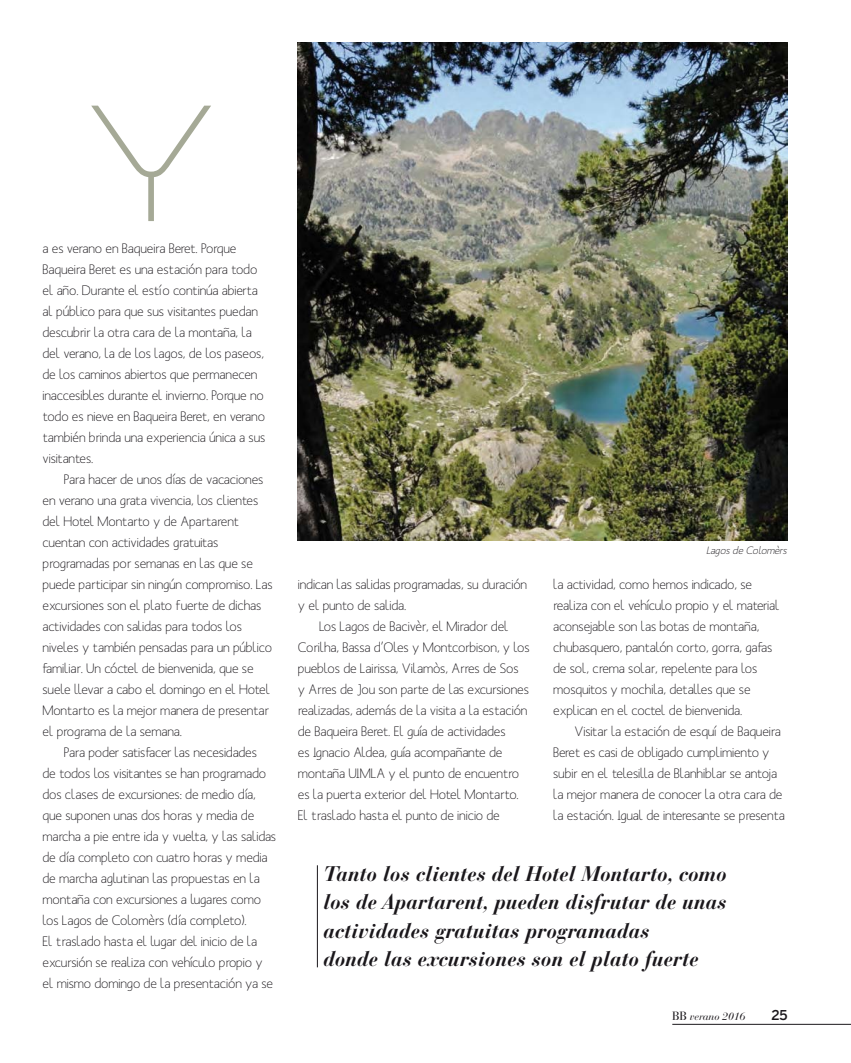
<style>
.page{position:relative;width:851px;height:1063px;background:#fff}
.page>*{position:absolute;margin:0;border:0;box-sizing:border-box;transform-origin:0 0}
.t1{font:300 157.5px "Ronduit Capitals";color:#a5a996}
.t2{font:italic 700 21px/28.5px "Bauer Bodoni Std";color:#1a171b}
.t3{font:13.5px/21px "Mank Sans";letter-spacing:-.01em;color:#1a171b}
.t4{font:500 13.5px "Benton Sans";color:#1a171b}
.t5{font:italic 10.5px "Mank Sans";color:#1a171b}
.t6{font:italic 10.5px "Bauer Bodoni Std";letter-spacing:-.01em;color:#1a171b}
.s1{font-style:normal;font-size:12px}
</style>
<div class="page">
<hr style="left:672px;top:1024px;width:178px;height:1px;background:#1a171b">
<img style="left:298px;top:42px;width:489px;height:498px">
<hr style="left:317px;top:865px;width:1px;height:102px;background:#1a171b">
<h1 class="t1" style="left:90px;top:105px;width:141px">Y</h1>
<p class="t3" style="left:42px;top:237px;width:224px">a es verano en Baqueira Beret. Porque Baqueira Beret es una estación para todo el año. Durante el estío continúa abierta al público para que sus visitantes puedan descubrir la otra cara de la montaña, la del verano, la de los lagos, de los paseos, de los caminos abiertos que permanecen inaccesibles durante el invierno. Porque no todo es nieve en Baqueira Beret, en verano también brinda una experiencia única a sus visitantes.</p>
<p class="t3" style="left:42px;top:468px;width:232px;text-indent:21px">Para hacer de unos días de vacaciones en verano una grata vivencia, los clientes del Hotel Montarto y de Apartarent cuentan con actividades gratuitas programadas por semanas en las que se puede participar sin ningún compromiso. Las excursiones son el plato fuerte de dichas actividades con salidas para todos los niveles y también pensadas para un público familiar. Un cóctel de bienvenida, que se suele llevar a cabo el domingo en el Hotel Montarto es la mejor manera de presentar el programa de la semana.</p>
<p class="t3" style="left:42px;top:741px;width:235px;text-indent:21px">Para poder satisfacer las necesidades<br>de todos los visitantes se han programado dos clases de excursiones: de medio día, que suponen unas dos horas y media de marcha a pie entre ida y vuelta, y las salidas de día completo con cuatro horas y media de marcha aglutinan las propuestas en la montaña con excursiones a lugares como los Lagos de Colomèrs (día completo).<br>El traslado hasta el lugar del inicio de la excursión se realiza con vehículo propio y el mismo domingo de la presentación ya se</p>
<p class="t3" style="left:298px;top:573px;width:231px">indican las salidas programadas, su duración y el punto de salida.</p>
<p class="t3" style="left:298px;top:615px;width:233px;text-indent:21px">Los Lagos de Bacivèr, el Mirador del Corilha, Bassa d’Oles y Montcorbison, y los pueblos de Lairissa, Vilamòs, Arres de Sos<br>y Arres de Jou son parte de las excursiones realizadas, además de la visita a la estación de Baqueira Beret. El guía de actividades<br>es Ignacio Aldea, guía acompañante de montaña UIMLA y el punto de encuentro es la puerta exterior del Hotel Montarto.<br>El traslado hasta el punto de inicio de</p>
<p class="t5" style="left:706px;top:544px;width:82px">Lagos de Colomèrs</p>
<p class="t3" style="left:553px;top:573px;width:228px">la actividad, como hemos indicado, se realiza con el vehículo propio y el material aconsejable son las botas de montaña, chubasquero, pantalón corto, gorra, gafas de sol, crema solar, repelente para los mosquitos y mochila, detalles que se explican en el coctel de bienvenida.</p>
<p class="t3" style="left:553px;top:720px;width:233px;text-indent:21px">Visitar la estación de esquí de Baqueira Beret es casi de obligado cumplimiento y subir en el telesilla de Blanhiblar se antoja la mejor manera de conocer la otra cara de la estación. Igual de interesante se presenta</p>
<h2 class="t2" style="left:323px;top:861px;width:405px">Tanto los clientes del Hotel Montarto, como los de Apartarent, pueden disfrutar de unas actividades gratuitas programadas<br>donde las excursiones son el plato fuerte</h2>
<p class="t6" style="left:672px;top:1012px;width:75px"><span class="s1">BB</span> verano 2016</p>
<p class="t4" style="left:771px;top:1008px;width:18px">25</p>
</div>
